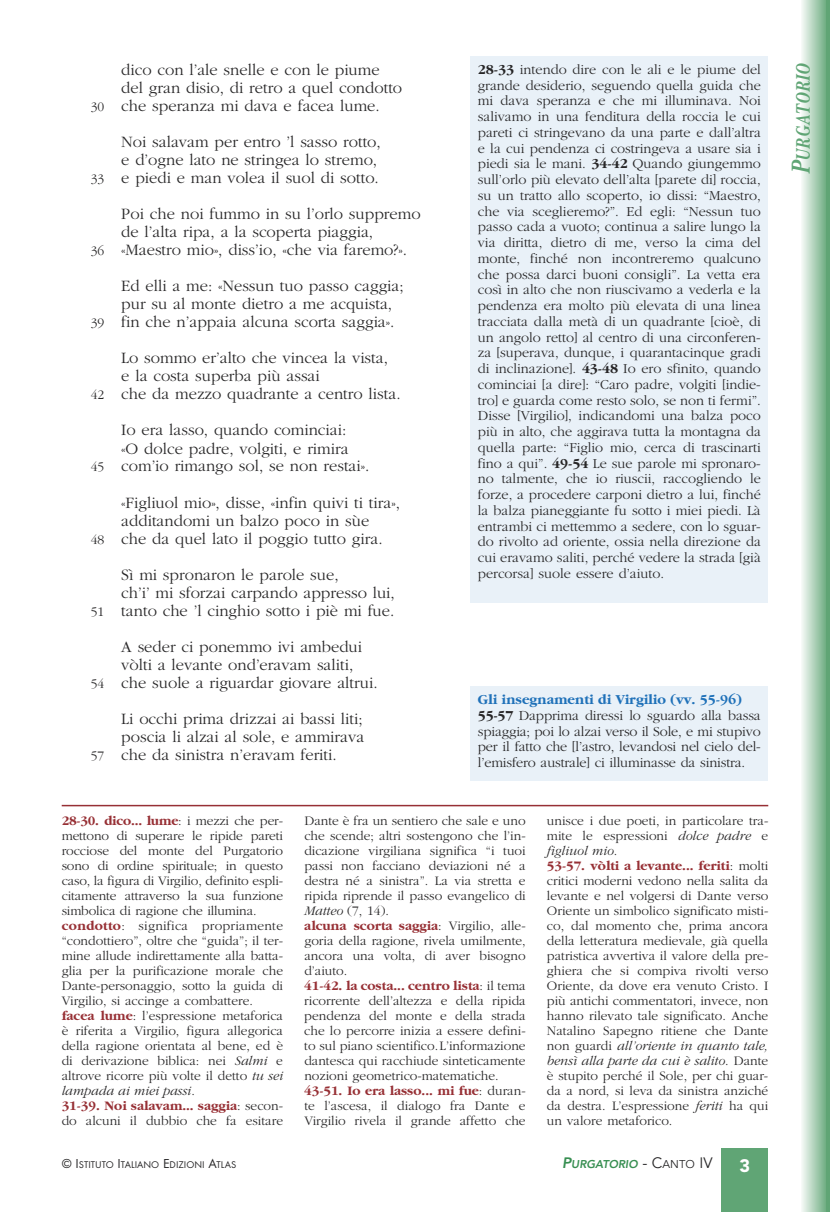
<style>
.page{position:relative;width:830px;height:1212px;background:#fff}
.page>*{position:absolute;margin:0;border:0;box-sizing:border-box;transform-origin:0 0}
.t1{font:italic 700 20.4px "New Baskerville";letter-spacing:.065em;color:#60a575;scale:.77 1}
.t2{font:900 18px "Avenir";color:#fff}
.t3{font:300 16.5px/18px "Garamond";color:#272627;text-align:right}
.t4{font:300 14.25px/15.8px "Garamond";letter-spacing:-.01em;color:#272627;text-align:justify}
.t5{font:300 13.5px/15px "Garamond";color:#272627}
.t6{font:italic 800 11.25px "Avenir";color:#388f52}
.t7{font:10.2px "Futura T";color:#272627}
.s1{font-size:13.5px}
.s2{font-weight:700}
.s3{font-weight:700;color:#1f71b9}
.s4{font-weight:700;color:#973035}
.s5{font-style:italic}
.s6{font-size:15px}
.s7{font-weight:400;font-style:normal;font-size:15px;color:#272627}
.s8{font-weight:400;font-style:normal;color:#272627}
.s9{font-size:27.3px}
</style>
<div class="page">
<div style="left:721px;top:1148px;width:46px;height:64px;background:#60a575"></div>
<div style="left:800px;top:0;width:26px;height:1212px;background:linear-gradient(to right,#fcfdfc,#77b289)"></div>
<svg style="left:825px;top:0;width:4px;height:1212px;background:#64a778"></svg>
<div style="left:470px;top:56px;width:297px;height:546px;background:#e9f1f8"></div>
<div style="left:470px;top:687px;width:297px;height:94px;background:#e9f1f8"></div>
<hr style="left:62px;top:805px;width:705px;height:1px;background:#973035">
<p class="t3" style="left:121px;top:61px;width:260px">dico con l’ale snelle e con le piume</p>
<p class="t3" style="left:121px;top:79px;width:282px">del gran disio, di retro a quel condotto</p>
<p class="t3" style="left:91px;top:97px;width:290px"><span class="s1">30</span> che speranza mi dava e facea lume.</p>
<p class="t3" style="left:91px;top:133px;width:291px">Noi salavam per entro ’l sasso rotto,<br>e d’ogne lato ne stringea lo stremo,<br><span class="s1">33</span> e piedi e man volea il suol di sotto.</p>
<p class="t3" style="left:121px;top:205px;width:301px">Poi che noi fummo in su l’orlo suppremo</p>
<p class="t3" style="left:121px;top:223px;width:253px">de l’alta ripa, a la scoperta piaggia,</p>
<p class="t3" style="left:91px;top:241px;width:318px"><span class="s1">36</span> «Maestro mio», diss’io, «che via faremo?».</p>
<p class="t3" style="left:121px;top:277px;width:284px">Ed elli a me: «Nessun tuo passo caggia;</p>
<p class="t3" style="left:121px;top:295px;width:272px">pur su al monte dietro a me acquista,</p>
<p class="t3" style="left:91px;top:313px;width:305px"><span class="s1">39</span> fin che n’appaia alcuna scorta saggia».</p>
<p class="t3" style="left:121px;top:349px;width:268px">Lo sommo er’alto che vincea la vista,</p>
<p class="t3" style="left:121px;top:367px;width:200px">e la costa superba più assai</p>
<p class="t3" style="left:91px;top:385px;width:311px"><span class="s1">42</span> che da mezzo quadrante a centro lista.</p>
<p class="t3" style="left:91px;top:421px;width:280px;text-align:center">Io era lasso, quando cominciai:<br>«O dolce padre, volgiti, e rimira<br><span class="s1">45</span> com’io rimango sol, se non restai».</p>
<p class="t3" style="left:121px;top:493px;width:280px">«Figliuol mio», disse, «infin quivi ti tira»,</p>
<p class="t3" style="left:121px;top:511px;width:249px">additandomi un balzo poco in sùe</p>
<p class="t3" style="left:91px;top:529px;width:293px"><span class="s1">48</span> che da quel lato il poggio tutto gira.</p>
<p class="t3" style="left:121px;top:565px;width:219px">Sì mi spronaron le parole sue,</p>
<p class="t3" style="left:121px;top:583px;width:275px">ch’i’ mi sforzai carpando appresso lui,</p>
<p class="t3" style="left:91px;top:601px;width:305px"><span class="s1">51</span> tanto che ’l cinghio sotto i piè mi fue.</p>
<p class="t3" style="left:121px;top:637px;width:242px">A seder ci ponemmo ivi ambedui</p>
<p class="t3" style="left:121px;top:655px;width:233px">vòlti a levante ond’eravam saliti,</p>
<p class="t3" style="left:91px;top:673px;width:288px"><span class="s1">54</span> che suole a riguardar giovare altrui.</p>
<p class="t3" style="left:121px;top:709px;width:243px">Li occhi prima drizzai ai bassi liti;</p>
<p class="t3" style="left:121px;top:727px;width:244px">poscia li alzai al sole, e ammirava</p>
<p class="t3" style="left:91px;top:745px;width:247px"><span class="s1">57</span> che da sinistra n’eravam feriti.</p>
<p class="t4" style="left:477px;top:61px;width:284px"><span class="s2">28-33</span> intendo dire con le ali e le piume del grande desiderio, seguendo quella guida che mi dava speranza e che mi illuminava. Noi salivamo in una fenditura della roccia le cui pareti ci stringevano da una parte e dall’altra e la cui pendenza ci costringeva a usare sia i piedi sia le mani. <span class="s2">34-42</span> Quando giungemmo sull’orlo più elevato dell’alta [parete di] roccia, su un tratto allo scoperto, io dissi: “Maestro, che via sceglieremo?”. Ed egli: “Nessun tuo passo cada a vuoto; continua a salire lungo la via diritta, dietro di me, verso la cima del monte, finché non incontreremo qualcuno che possa darci buoni consigli”. La vetta era così in alto che non riuscivamo a vederla e la pendenza era molto più elevata di una linea tracciata dalla metà di un quadrante [cioè, di un angolo retto] al centro di una circonferen&shy;za [superava, dunque, i quarantacinque gradi di inclinazione]. <span class="s2">43-48</span> Io ero sfinito, quando cominciai [a dire]: “Caro padre, volgiti [indie&shy;tro] e guarda come resto solo, se non ti fermi”.<br>Disse [Virgilio], indicandomi una balza poco più in alto, che aggirava tutta la montagna da quella parte: “Figlio mio, cerca di trascinarti fino a qui”. <span class="s2">49-54</span> Le sue parole mi spronaro&shy;no talmente, che io riuscii, raccogliendo le forze, a procedere carponi dietro a lui, finché la balza pianeggiante fu sotto i miei piedi. Là entrambi ci mettemmo a sedere, con lo sguar&shy;do rivolto ad oriente, ossia nella direzione da cui eravamo saliti, perché vedere la strada [già percorsa] suole essere d’aiuto.</p>
<p class="t4" style="left:477px;top:691px;width:284px;text-align:left"><span class="s3">Gli insegnamenti di Virgilio (vv. 55-96)<br></span><span class="s2">55-57</span> Dapprima diressi lo sguardo alla bassa spiaggia; poi lo alzai verso il Sole, e mi stupivo per il fatto che [l’astro, levandosi nel cielo del&shy;l’emisfero australe] ci illuminasse da sinistra.</p>
<p class="t5" style="left:62px;top:813px;width:223px"><span class="s4">28-30. dico... lume</span>: i mezzi che per&shy;mettono di superare le ripide pareti rocciose del monte del Purgatorio sono di ordine spirituale; in questo caso, la figura di Virgilio, definito espli&shy;citamente attraverso la sua funzione simbolica di ragione che illumina. <span class="s4">condotto</span>: significa propriamente “condottiero”, oltre che “guida”; il ter&shy;mine allude indirettamente alla batta&shy;glia per la purificazione morale che Dante-personaggio, sotto la guida di Virgilio, si accinge a combattere. <span class="s4">facea lume</span>: l’espressione metaforica è riferita a Virgilio, figura allegorica della ragione orientata al bene, ed è di derivazione biblica: nei <span class="s5">Salmi</span> e altrove ricorre più volte il detto <span class="s5">tu sei lampada ai miei passi</span>.<br><span class="s4">31-39. Noi salavam... saggia</span>: secon&shy;do alcuni il dubbio che fa esitare</p>
<p class="t5" style="left:304px;top:813px;width:223px">Dante è fra un sentiero che sale e uno che scende; altri sostengono che l’in&shy;dicazione virgiliana significa “i tuoi passi non facciano deviazioni né a destra né a sinistra”. La via stretta e ripida riprende il passo evangelico di <span class="s5">Matteo</span> (7, 14).<br><span class="s4">alcuna scorta saggia</span>: Virgilio, alle&shy;goria della ragione, rivela umilmente, ancora una volta, di aver bisogno d’aiuto.<br><span class="s4">41-42. la costa... centro lista</span>: il tema ricorrente dell’altezza e della ripida pendenza del monte e della strada che lo percorre inizia a essere defini&shy;to sul piano scientifico.L’informazione dantesca qui racchiude sinteticamente nozioni geometrico-matematiche.<br><span class="s4">43-51. Io era lasso... mi fue</span>: duran&shy;te l’ascesa, il dialogo fra Dante e Virgilio rivela il grande affetto che</p>
<p class="t5" style="left:546px;top:813px;width:223px">unisce i due poeti, in particolare tra&shy;mite le espressioni <span class="s5">dolce padre</span> e <span class="s5">figliuol mio</span>.<br><span class="s4">53-57. vòlti a levante... feriti</span>: molti critici moderni vedono nella salita da levante e nel volgersi di Dante verso Oriente un simbolico significato misti&shy;co, dal momento che, prima ancora della letteratura medievale, già quella patristica avvertiva il valore della pre&shy;ghiera che si compiva rivolti verso Oriente, da dove era venuto Cristo. I più antichi commentatori, invece, non hanno rilevato tale significato. Anche Natalino Sapegno ritiene che Dante non guardi <span class="s5">all’oriente in quanto tale, bensì alla parte da cui è salito</span>. Dante è stupito perché il Sole, per chi guar&shy;da a nord, si leva da sinistra anziché da destra. L’espressione <span class="s5">feriti</span> ha qui un valore metaforico.</p>
<p class="t7" style="left:62px;top:1158px;width:176px"><span class="s1">© I</span>STITUTO <span class="s1">I</span>TALIANO <span class="s1">E</span>DIZIONI <span class="s1">A</span>TLAS</p>
<p class="t6" style="left:562px;top:1159px;width:152px"><span class="s6">P</span>URGATORIO <span class="s7">- C</span><span class="s8">ANTO</span> <span class="s7">IV</span></p>
<h2 class="t2" style="left:739px;top:1159px;width:12px">3</h2>
<h1 class="t1" style="left:796px;top:174px;width:144px;rotate:-90deg"><span class="s9">P</span>URGATORIO</h1>
</div>
